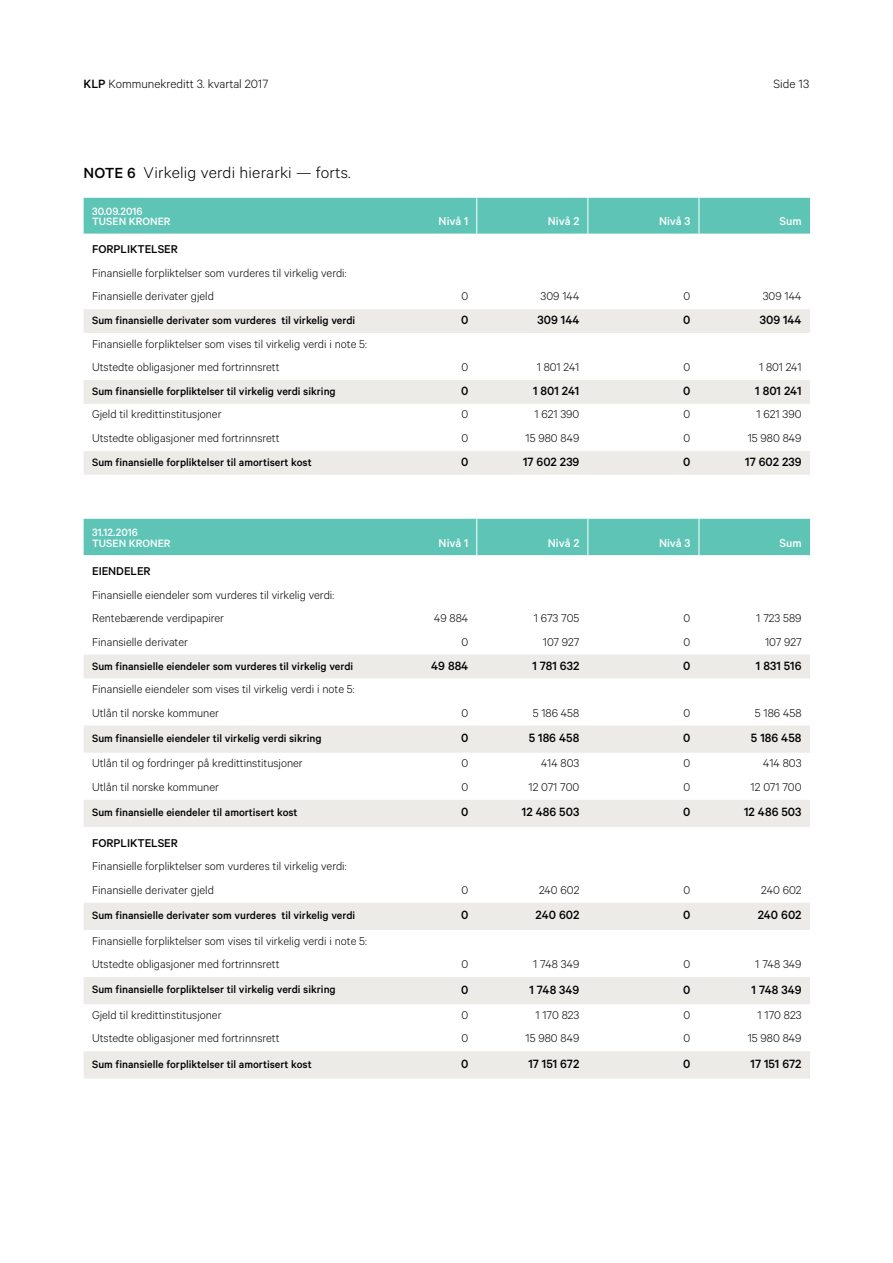
<style>
.page{position:relative;width:893px;height:1263px;background:#fff}
.page>*{position:absolute;margin:0;border:0;box-sizing:border-box;transform-origin:0 0}
.t1{font:300 17.55px "Calibre";letter-spacing:.01em;color:#000;scale:1.04 1}
.t2{font:500 13.5px "Calibre";color:#000}
.t3{font:300 13.5px "Calibre";color:#000}
.t4{font:300 12.75px/23.5px "Calibre";color:#000}
.t5{font:500 12.75px "Calibre";color:#fff}
.t6{font:500 12.75px "Calibre";color:#000}
.t7{font:500 12px "Calibre";color:#000}
.t8{font:500 12px/10.5px "Calibre";color:#fff}
.s1{font-weight:500}
.s2{font-weight:500;font-size:16.5px}
</style>
<div class="page">
<svg style="left:84px;top:309px;width:726px;height:166px"></svg>
<div style="left:84px;top:198px;width:726px;height:36px;background:#5ec4b6"></div>
<hr style="left:476px;top:198px;width:1px;height:36px;background:#fff">
<hr style="left:588px;top:198px;width:1px;height:36px;background:#fff">
<hr style="left:699px;top:198px;width:1px;height:36px;background:#fff">
<div style="left:84px;top:519px;width:726px;height:36px;background:#5ec4b6"></div>
<svg style="left:84px;top:654px;width:726px;height:424px"></svg>
<hr style="left:476px;top:519px;width:1px;height:36px;background:#fff">
<hr style="left:588px;top:519px;width:1px;height:36px;background:#fff">
<hr style="left:699px;top:519px;width:1px;height:36px;background:#fff">
<p class="t3" style="left:84px;top:76px;width:186px"><span class="s1">KLP</span> Kommunekreditt 3. kvartal 2017</p>
<p class="t3" style="left:774px;top:76px;width:37px">Side 13</p>
<h1 class="t1" style="left:84px;top:162px;width:258px"><span class="s2">NOTE 6</span> Virkelig verdi hierarki — forts.</h1>
<p class="t8" style="left:92px;top:205px;width:80px">30.09.2016<br>TUSEN KRONER</p>
<p class="t5" style="left:439px;top:214px;width:31px">Nivå 1</p>
<p class="t5" style="left:548px;top:214px;width:33px">Nivå 2</p>
<p class="t5" style="left:659px;top:214px;width:33px">Nivå 3</p>
<p class="t5" style="left:779px;top:214px;width:24px">Sum</p>
<p class="t6" style="left:92px;top:242px;width:87px">FORPLIKTELSER</p>
<p class="t4" style="left:92px;top:260px;width:256px">Finansielle forpliktelser som vurderes til virkelig verdi:<br>Finansielle derivater gjeld</p>
<p class="t4" style="left:461px;top:284px;width:8px">0</p>
<p class="t4" style="left:541px;top:284px;width:40px">309 144</p>
<p class="t4" style="left:684px;top:284px;width:8px">0</p>
<p class="t4" style="left:763px;top:284px;width:40px">309 144</p>
<p class="t7" style="left:92px;top:313px;width:265px">Sum finansielle derivater som vurderes til virkelig verdi</p>
<p class="t2" style="left:461px;top:312px;width:9px">0</p>
<p class="t2" style="left:538px;top:312px;width:43px">309 144</p>
<p class="t2" style="left:683px;top:312px;width:9px">0</p>
<p class="t2" style="left:760px;top:312px;width:43px">309 144</p>
<p class="t4" style="left:92px;top:331px;width:276px">Finansielle forpliktelser som vises til virkelig verdi i note 5:<br>Utstedte obligasjoner med fortrinnsrett</p>
<p class="t4" style="left:461px;top:355px;width:8px">0</p>
<p class="t4" style="left:537px;top:355px;width:44px">1 801 241</p>
<p class="t4" style="left:684px;top:355px;width:8px">0</p>
<p class="t4" style="left:759px;top:355px;width:44px">1 801 241</p>
<p class="t7" style="left:92px;top:384px;width:245px">Sum finansielle forpliktelser til virkelig verdi sikring</p>
<p class="t2" style="left:461px;top:383px;width:9px">0</p>
<p class="t2" style="left:533px;top:383px;width:48px">1 801 241</p>
<p class="t2" style="left:683px;top:383px;width:9px">0</p>
<p class="t2" style="left:755px;top:383px;width:48px">1 801 241</p>
<p class="t4" style="left:92px;top:402px;width:131px">Gjeld til kredittinstitusjoner</p>
<p class="t4" style="left:461px;top:402px;width:8px">0</p>
<p class="t4" style="left:534px;top:402px;width:47px">1 621 390</p>
<p class="t4" style="left:684px;top:402px;width:8px">0</p>
<p class="t4" style="left:756px;top:402px;width:47px">1 621 390</p>
<p class="t4" style="left:92px;top:426px;width:189px">Utstedte obligasjoner med fortrinnsrett</p>
<p class="t4" style="left:461px;top:426px;width:8px">0</p>
<p class="t4" style="left:526px;top:426px;width:55px">15 980 849</p>
<p class="t4" style="left:684px;top:426px;width:8px">0</p>
<p class="t4" style="left:748px;top:426px;width:55px">15 980 849</p>
<p class="t7" style="left:92px;top:455px;width:221px">Sum finansielle forpliktelser til amortisert kost</p>
<p class="t2" style="left:461px;top:454px;width:9px">0</p>
<p class="t2" style="left:523px;top:454px;width:58px">17 602 239</p>
<p class="t2" style="left:683px;top:454px;width:9px">0</p>
<p class="t2" style="left:745px;top:454px;width:58px">17 602 239</p>
<p class="t8" style="left:92px;top:527px;width:80px">31.12.2016<br>TUSEN KRONER</p>
<p class="t5" style="left:439px;top:535px;width:31px">Nivå 1</p>
<p class="t5" style="left:548px;top:535px;width:33px">Nivå 2</p>
<p class="t5" style="left:659px;top:535px;width:33px">Nivå 3</p>
<p class="t5" style="left:779px;top:535px;width:24px">Sum</p>
<p class="t6" style="left:92px;top:564px;width:60px">EIENDELER</p>
<p class="t4" style="left:92px;top:582px;width:244px">Finansielle eiendeler som vurderes til virkelig verdi:<br>Rentebærende verdipapirer</p>
<p class="t4" style="left:434px;top:606px;width:36px">49 884</p>
<p class="t4" style="left:534px;top:606px;width:47px">1 673 705</p>
<p class="t4" style="left:684px;top:606px;width:8px">0</p>
<p class="t4" style="left:756px;top:606px;width:47px">1 723 589</p>
<p class="t4" style="left:92px;top:629px;width:97px">Finansielle derivater</p>
<p class="t4" style="left:461px;top:629px;width:8px">0</p>
<p class="t4" style="left:543px;top:629px;width:38px">107 927</p>
<p class="t4" style="left:684px;top:629px;width:8px">0</p>
<p class="t4" style="left:765px;top:629px;width:38px">107 927</p>
<p class="t7" style="left:92px;top:660px;width:263px">Sum finansielle eiendeler som vurderes til virkelig verdi</p>
<p class="t2" style="left:431px;top:658px;width:39px">49 884</p>
<p class="t2" style="left:532px;top:658px;width:49px">1 781 632</p>
<p class="t2" style="left:683px;top:658px;width:9px">0</p>
<p class="t2" style="left:756px;top:658px;width:47px">1 831 516</p>
<p class="t4" style="left:92px;top:677px;width:264px">Finansielle eiendeler som vises til virkelig verdi i note 5:<br>Utlån til norske kommuner</p>
<p class="t4" style="left:461px;top:700px;width:8px">0</p>
<p class="t4" style="left:533px;top:700px;width:48px">5 186 458</p>
<p class="t4" style="left:684px;top:700px;width:8px">0</p>
<p class="t4" style="left:755px;top:700px;width:48px">5 186 458</p>
<p class="t7" style="left:92px;top:731px;width:231px">Sum finansielle eiendeler til virkelig verdi sikring</p>
<p class="t2" style="left:461px;top:730px;width:9px">0</p>
<p class="t2" style="left:529px;top:730px;width:52px">5 186 458</p>
<p class="t2" style="left:683px;top:730px;width:9px">0</p>
<p class="t2" style="left:751px;top:730px;width:52px">5 186 458</p>
<p class="t4" style="left:92px;top:751px;width:212px">Utlån til og fordringer på kredittinstitusjoner</p>
<p class="t4" style="left:461px;top:751px;width:8px">0</p>
<p class="t4" style="left:541px;top:751px;width:40px">414 803</p>
<p class="t4" style="left:684px;top:751px;width:8px">0</p>
<p class="t4" style="left:763px;top:751px;width:40px">414 803</p>
<p class="t4" style="left:92px;top:774px;width:128px">Utlån til norske kommuner</p>
<p class="t4" style="left:461px;top:774px;width:8px">0</p>
<p class="t4" style="left:528px;top:774px;width:52px">12 071 700</p>
<p class="t4" style="left:684px;top:774px;width:8px">0</p>
<p class="t4" style="left:751px;top:774px;width:52px">12 071 700</p>
<p class="t7" style="left:92px;top:805px;width:207px">Sum finansielle eiendeler til amortisert kost</p>
<p class="t2" style="left:461px;top:804px;width:9px">0</p>
<p class="t2" style="left:522px;top:804px;width:59px">12 486 503</p>
<p class="t2" style="left:683px;top:804px;width:9px">0</p>
<p class="t2" style="left:744px;top:804px;width:59px">12 486 503</p>
<p class="t6" style="left:92px;top:835px;width:87px">FORPLIKTELSER</p>
<p class="t4" style="left:92px;top:854px;width:256px">Finansielle forpliktelser som vurderes til virkelig verdi:<br>Finansielle derivater gjeld</p>
<p class="t4" style="left:461px;top:877px;width:8px">0</p>
<p class="t4" style="left:539px;top:877px;width:42px">240 602</p>
<p class="t4" style="left:684px;top:877px;width:8px">0</p>
<p class="t4" style="left:761px;top:877px;width:42px">240 602</p>
<p class="t7" style="left:92px;top:908px;width:265px">Sum finansielle derivater som vurderes til virkelig verdi</p>
<p class="t2" style="left:461px;top:907px;width:9px">0</p>
<p class="t2" style="left:535px;top:907px;width:45px">240 602</p>
<p class="t2" style="left:683px;top:907px;width:9px">0</p>
<p class="t2" style="left:758px;top:907px;width:45px">240 602</p>
<p class="t4" style="left:92px;top:928px;width:276px">Finansielle forpliktelser som vises til virkelig verdi i note 5:<br>Utstedte obligasjoner med fortrinnsrett</p>
<p class="t4" style="left:461px;top:952px;width:8px">0</p>
<p class="t4" style="left:533px;top:952px;width:48px">1 748 349</p>
<p class="t4" style="left:684px;top:952px;width:8px">0</p>
<p class="t4" style="left:755px;top:952px;width:48px">1 748 349</p>
<p class="t7" style="left:92px;top:982px;width:245px">Sum finansielle forpliktelser til virkelig verdi sikring</p>
<p class="t2" style="left:461px;top:981px;width:9px">0</p>
<p class="t2" style="left:529px;top:981px;width:51px">1 748 349</p>
<p class="t2" style="left:683px;top:981px;width:9px">0</p>
<p class="t2" style="left:752px;top:981px;width:51px">1 748 349</p>
<p class="t4" style="left:92px;top:1002px;width:131px">Gjeld til kredittinstitusjoner</p>
<p class="t4" style="left:461px;top:1002px;width:8px">0</p>
<p class="t4" style="left:535px;top:1002px;width:45px">1 170 823</p>
<p class="t4" style="left:684px;top:1002px;width:8px">0</p>
<p class="t4" style="left:757px;top:1002px;width:45px">1 170 823</p>
<p class="t4" style="left:92px;top:1026px;width:189px">Utstedte obligasjoner med fortrinnsrett</p>
<p class="t4" style="left:461px;top:1026px;width:8px">0</p>
<p class="t4" style="left:526px;top:1026px;width:55px">15 980 849</p>
<p class="t4" style="left:684px;top:1026px;width:8px">0</p>
<p class="t4" style="left:748px;top:1026px;width:55px">15 980 849</p>
<p class="t7" style="left:92px;top:1057px;width:221px">Sum finansielle forpliktelser til amortisert kost</p>
<p class="t2" style="left:461px;top:1056px;width:9px">0</p>
<p class="t2" style="left:528px;top:1056px;width:52px">17 151 672</p>
<p class="t2" style="left:683px;top:1056px;width:9px">0</p>
<p class="t2" style="left:751px;top:1056px;width:52px">17 151 672</p>
</div>
